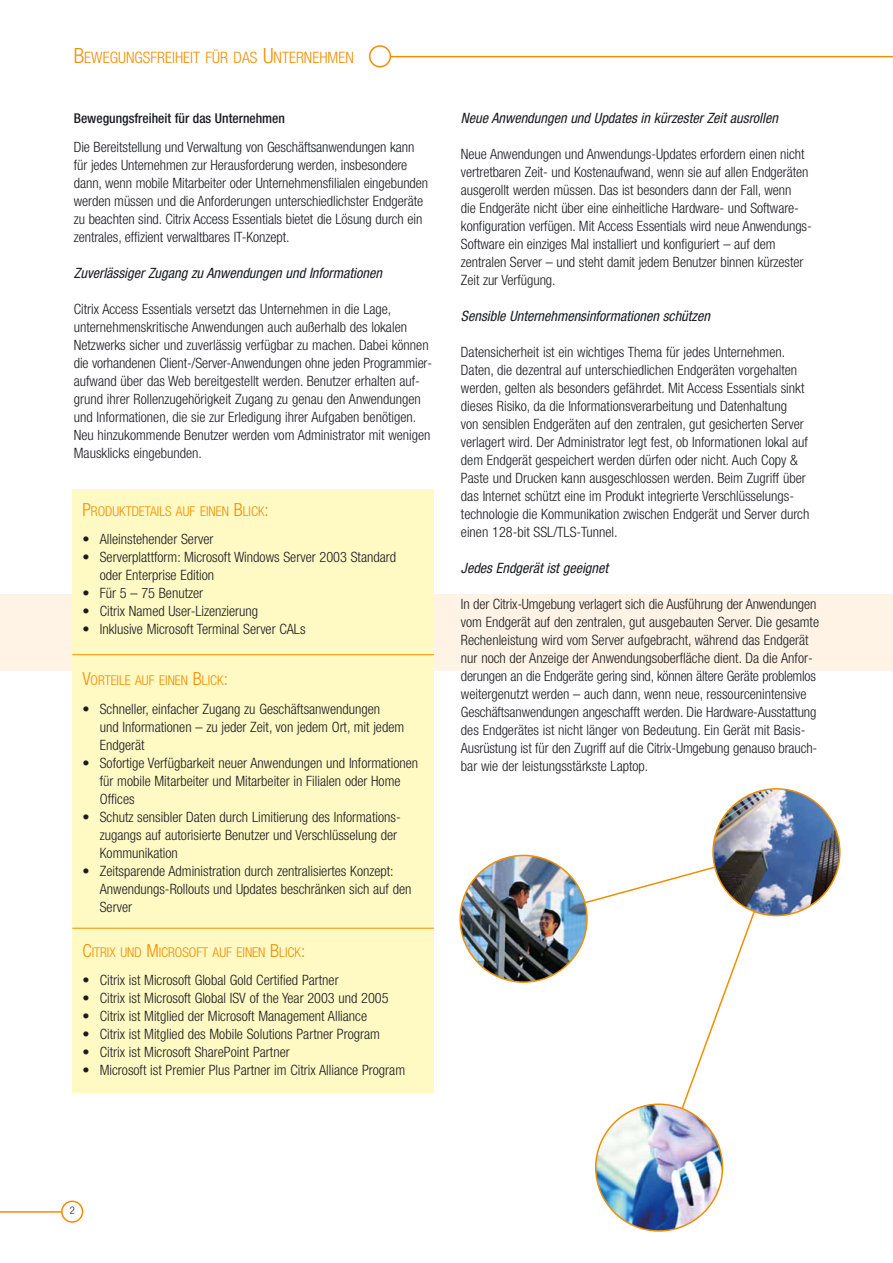
<style>
.page{position:relative;width:893px;height:1263px;background:#fff}
.page>*{position:absolute;margin:0;border:0;box-sizing:border-box;transform-origin:0 0}
.t1{font:300 condensed 15.75px "Helvetica Neue";color:#f18e00}
.t2{font:300 condensed 14.25px/18px "Helvetica Neue";color:#1b1c20}
.t3{font:italic condensed 14.25px "Helvetica Neue";color:#1b1c20}
.t4{font:300 condensed 13.5px "Helvetica Neue";color:#f18e00}
.t5{font:500 condensed 13.5px "Helvetica Neue";color:#1b1c20}
.t6{font:300 condensed 10.5px "Helvetica Neue";color:#1b1c20}
.s1{font-size:21px}
.s2{font-size:18px}
</style>
<div class="page">
<div style="left:0;top:595px;width:892px;height:76px;background:#fef3e5"></div>
<hr style="left:380px;top:56px;width:512px;height:1px;background:#f18e00">
<svg style="left:61px;top:1201px;width:22px;height:22px"></svg>
<hr style="left:0;top:1211px;width:61px;height:2px;background:#f18e00">
<svg style="left:369px;top:45px;width:22px;height:22px"></svg>
<img style="left:459px;top:788px;width:381px;height:444px">
<div style="left:72px;top:489px;width:362px;height:604px;background:#fff9c4"></div>
<hr style="left:72px;top:654px;width:362px;height:1px;background:#f18e00">
<hr style="left:72px;top:928px;width:362px;height:1px;background:#f18e00">
<p class="t1" style="left:74px;top:51px;width:281px"><span class="s1">B</span>EWEGUNGSFREIHEIT FÜR DAS <span class="s1">U</span>NTERNEHMEN</p>
<p class="t5" style="left:74px;top:114px;width:213px">Bewegungsfreiheit für das Unternehmen</p>
<p class="t2" style="left:74px;top:139px;width:356px">Die Bereitstellung und Verwaltung von Geschäftsanwendungen kann für jedes Unternehmen zur Herausforderung werden, insbesondere dann, wenn mobile Mitarbeiter oder Unternehmensfilialen eingebunden werden müssen und die Anforderungen unterschiedlichster Endgeräte zu beachten sind. Citrix Access Essentials bietet die Lösung durch ein zentrales, effizient verwaltbares IT-Konzept.</p>
<p class="t3" style="left:74px;top:268px;width:312px">Zuverlässiger Zugang zu Anwendungen und Informationen</p>
<p class="t2" style="left:74px;top:301px;width:360px">Citrix Access Essentials versetzt das Unternehmen in die Lage, unternehmenskritische Anwendungen auch außerhalb des lokalen Netzwerks sicher und zuverlässig verfügbar zu machen. Dabei können die vorhandenen Client-/Server-Anwendungen ohne jeden Programmier&shy;aufwand über das Web bereitgestellt werden. Benutzer erhalten auf&shy;grund ihrer Rollenzugehörigkeit Zugang zu genau den Anwendungen und Informationen, die sie zur Erledigung ihrer Aufgaben benötigen.<br>Neu hinzukommende Benutzer werden vom Administrator mit wenigen Mausklicks eingebunden.</p>
<p class="t4" style="left:82px;top:506px;width:188px"><span class="s2">P</span>RODUKTDETAILS AUF EINEN <span class="s2">B</span>LICK<span class="s2">:</span></p>
<p class="t2" style="left:82px;top:531px;width:133px">• Alleinstehender Server</p>
<p class="t2" style="left:100px;top:549px;width:298px;text-indent:-17px">• Serverplattform: Microsoft Windows Server 2003 Standard oder Enterprise Edition</p>
<p class="t2" style="left:82px;top:585px;width:122px">• Für 5 – 75 Benutzer</p>
<p class="t2" style="left:82px;top:603px;width:177px">• Citrix Named User-Lizenzierung</p>
<p class="t2" style="left:82px;top:621px;width:225px">• Inklusive Microsoft Terminal Server CALs</p>
<p class="t4" style="left:82px;top:675px;width:147px"><span class="s2">V</span>ORTEILE AUF EINEN <span class="s2">B</span>LICK<span class="s2">:</span></p>
<p class="t2" style="left:100px;top:701px;width:306px;text-indent:-17px">• Schneller, einfacher Zugang zu Geschäftsanwendungen<br>und Informationen – zu jeder Zeit, von jedem Ort, mit jedem<br>Endgerät</p>
<p class="t2" style="left:100px;top:755px;width:320px;text-indent:-17px">• Sofortige Verfügbarkeit neuer Anwendungen und Informationen für mobile Mitarbeiter und Mitarbeiter in Filialen oder Home<br>Offices</p>
<p class="t2" style="left:100px;top:809px;width:302px;text-indent:-17px">• Schutz sensibler Daten durch Limitierung des Informations&shy;zugangs auf autorisierte Benutzer und Verschlüsselung der<br>Kommunikation</p>
<p class="t2" style="left:100px;top:863px;width:313px;text-indent:-17px">• Zeitsparende Administration durch zentralisiertes Konzept:<br>Anwendungs-Rollouts und Updates beschränken sich auf den<br>Server</p>
<p class="t4" style="left:82px;top:947px;width:224px"><span class="s2">C</span>ITRIX UND <span class="s2">M</span>ICROSOFT AUF EINEN <span class="s2">B</span>LICK<span class="s2">:</span></p>
<p class="t2" style="left:82px;top:972px;width:258px">• Citrix ist Microsoft Global Gold Certified Partner</p>
<p class="t2" style="left:82px;top:990px;width:308px">• Citrix ist Microsoft Global ISV of the Year 2003 und 2005</p>
<p class="t2" style="left:82px;top:1008px;width:286px">• Citrix ist Mitglied der Microsoft Management Alliance</p>
<p class="t2" style="left:82px;top:1026px;width:299px">• Citrix ist Mitglied des Mobile Solutions Partner Program</p>
<p class="t2" style="left:82px;top:1044px;width:209px">• Citrix ist Microsoft SharePoint Partner</p>
<p class="t2" style="left:82px;top:1062px;width:324px">• Microsoft ist Premier Plus Partner im Citrix Alliance Program</p>
<p class="t3" style="left:461px;top:113px;width:321px">Neue Anwendungen und Updates in kürzester Zeit ausrollen</p>
<p class="t2" style="left:461px;top:146px;width:352px">Neue Anwendungen und Anwendungs-Updates erfordern einen nicht vertretbaren Zeit- und Kostenaufwand, wenn sie auf allen Endgeräten ausgerollt werden müssen. Das ist besonders dann der Fall, wenn<br>die Endgeräte nicht über eine einheitliche Hardware- und Software&shy;konfiguration verfügen. Mit Access Essentials wird neue Anwendungs-Software ein einziges Mal installiert und konfiguriert – auf dem zentralen Server – und steht damit jedem Benutzer binnen kürzester Zeit zur Verfügung.</p>
<p class="t3" style="left:461px;top:311px;width:253px">Sensible Unternehmensinformationen schützen</p>
<p class="t2" style="left:461px;top:344px;width:350px">Datensicherheit ist ein wichtiges Thema für jedes Unternehmen.<br>Daten, die dezentral auf unterschiedlichen Endgeräten vorgehalten werden, gelten als besonders gefährdet. Mit Access Essentials sinkt dieses Risiko, da die Informationsverarbeitung und Datenhaltung<br>von sensiblen Endgeräten auf den zentralen, gut gesicherten Server verlagert wird. Der Administrator legt fest, ob Informationen lokal auf dem Endgerät gespeichert werden dürfen oder nicht. Auch Copy &amp; Paste und Drucken kann ausgeschlossen werden. Beim Zugriff über das Internet schützt eine im Produkt integrierte Verschlüsselungs&shy;technologie die Kommunikation zwischen Endgerät und Server durch einen 128-bit SSL/TLS-Tunnel.</p>
<p class="t3" style="left:461px;top:563px;width:149px">Jedes Endgerät ist geeignet</p>
<p class="t2" style="left:461px;top:596px;width:359px">In der Citrix-Umgebung verlagert sich die Ausführung der Anwendungen vom Endgerät auf den zentralen, gut ausgebauten Server. Die gesamte Rechenleistung wird vom Server aufgebracht, während das Endgerät nur noch der Anzeige der Anwendungsoberfläche dient. Da die Anfor&shy;derungen an die Endgeräte gering sind, können ältere Geräte problemlos weitergenutzt werden – auch dann, wenn neue, ressourcenintensive Geschäftsanwendungen angeschafft werden. Die Hardware-Ausstattung des Endgerätes ist nicht länger von Bedeutung. Ein Gerät mit Basis-Ausrüstung ist für den Zugriff auf die Citrix-Umgebung genauso brauch&shy;bar wie der leistungsstärkste Laptop.</p>
<p class="t6" style="left:70px;top:1207px;width:7px">2</p>
</div>
